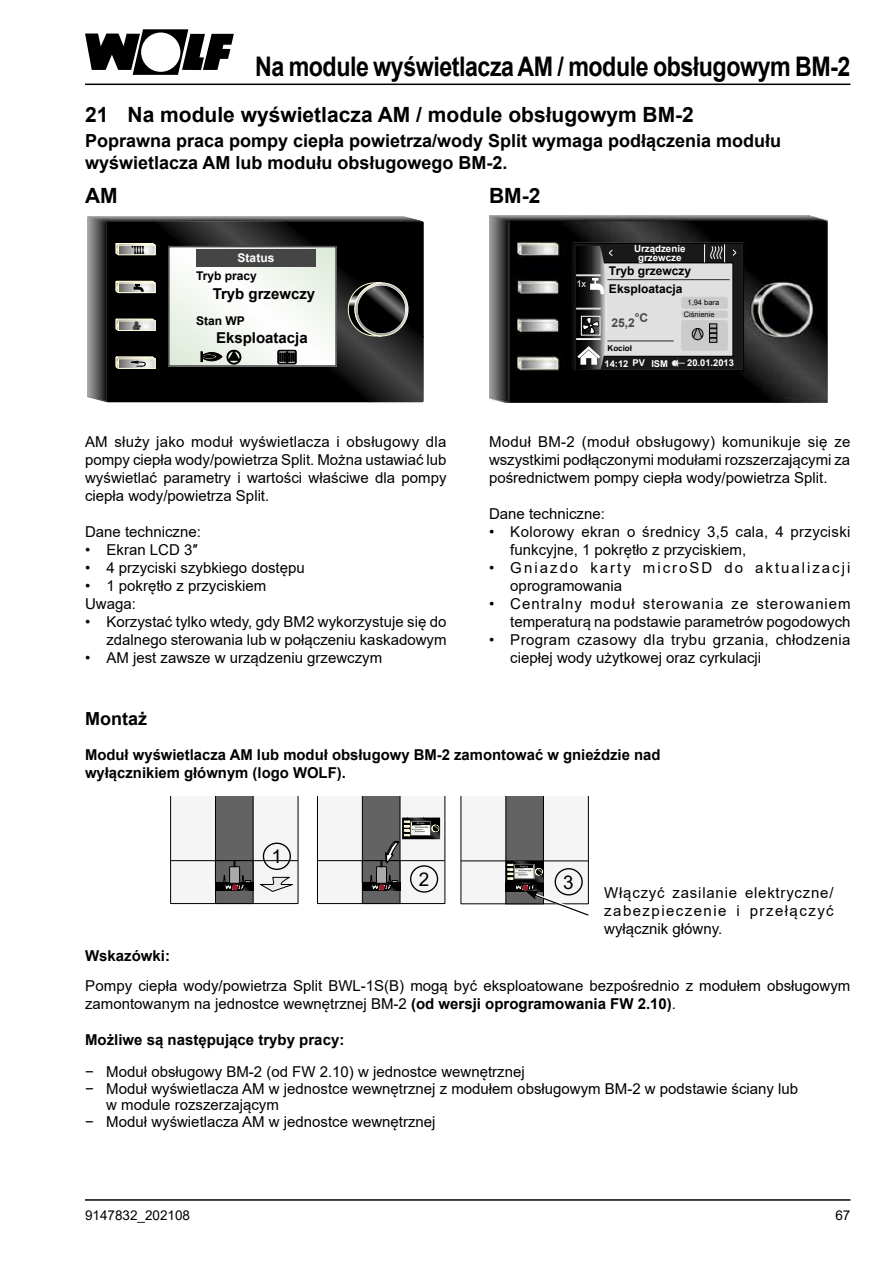
<style>
.page{position:relative;width:893px;height:1263px;background:#fff}
.page>*{position:absolute;margin:0;border:0;box-sizing:border-box;transform-origin:0 0}
.t1{font:700 27px "Arial";letter-spacing:-.02em;color:#000;scale:.86 1}
.t2{font:700 21px "Arial";color:#000}
.t3{font:18.9px "Arial";color:#000}
.t4{font:700 18px/21.6px "Arial";color:#000}
.t5{font:15px/18px "Arial";color:#000;text-align:justify}
.t6{font:700 15px/18px "Arial";color:#000}
.t7{font:15px/18px "Arial";letter-spacing:.025em;color:#000}
.t8{font:15px/18px "Arial";letter-spacing:.02em;color:#000}
.t9{font:15px/18px "Arial";letter-spacing:.13em;color:#000}
.t10{font:13.5px "Arial";color:#000}
.t11{font:700 12px "Arial";color:#000}
.t12{font:700 12px "Arial";color:#fff}
.t13{font:700 12px "Arial";color:#484848}
.t14{font:700 9.75px/9px "Arial";color:#fff;text-align:center}
.t15{font:700 9.3px "Arial";color:#fff}
.t16{font:9.3px "Arial";color:#fff}
.t17{font:700 7.95px "Arial";color:#000}
.t18{font:7.5px "Arial";color:#000}
.s1{font-weight:700}
</style>
<div class="page">
<hr style="left:85px;top:84px;width:765px;height:1px;background:#000">
<svg style="left:85px;top:29px;width:149px;height:46px"></svg>
<hr style="left:85px;top:1199px;width:765px;height:2px;background:#000">
<svg style="left:87px;top:216px;width:335px;height:186px"></svg>
<img style="left:489px;top:215px;width:339px;height:187px">
<svg style="left:573px;top:243px;width:171px;height:128px;background:#878787"></svg>
<div style="left:681px;top:310px;width:47px;height:8px;background:#cbcbcb;border-radius:2px"></div>
<svg style="left:317px;top:796px;width:128px;height:108px"></svg>
<svg style="left:170px;top:796px;width:128px;height:108px"></svg>
<div style="left:410px;top:865px;width:28px;height:28px;border:1px solid #000;border-radius:50%"></div>
<div style="left:263px;top:842px;width:28px;height:28px;border:1px solid #000;border-radius:50%"></div>
<svg style="left:461px;top:796px;width:128px;height:120px"></svg>
<h1 class="t1" style="left:255px;top:47px;width:694px">Na module wyświetlacza AM / module obsługowym BM-2</h1>
<h2 class="t2" style="left:85px;top:99px;width:610px">21 Na module wyświetlacza AM / module obsługowym BM-2</h2>
<p class="t4" style="left:85px;top:131px;width:698px">Poprawna praca pompy ciepła powietrza/wody Split wymaga podłączenia modułu wyświetlacza AM lub modułu obsługowego BM-2.</p>
<h2 class="t2" style="left:85px;top:181px;width:34px">AM</h2>
<h2 class="t2" style="left:489px;top:181px;width:53px">BM-2</h2>
<p class="t12" style="left:238px;top:249px;width:38px">Status</p>
<p class="t11" style="left:196px;top:268px;width:62px">Tryb pracy</p>
<p class="t6" style="left:213px;top:284px;width:104px">Tryb grzewczy</p>
<p class="t11" style="left:196px;top:312px;width:50px">Stan WP</p>
<p class="t6" style="left:216px;top:328px;width:93px">Eksploatacja</p>
<p class="t16" style="left:576px;top:277px;width:11px">1x</p>
<p class="t14" style="left:634px;top:244px;width:53px">Urządzenie grzewcze</p>
<p class="t11" style="left:609px;top:262px;width:84px">Tryb grzewczy</p>
<p class="t13" style="left:611px;top:314px;width:38px">25,2°C</p>
<p class="t17" style="left:608px;top:342px;width:26px">Kocioł</p>
<p class="t11" style="left:609px;top:280px;width:75px">Eksploatacja</p>
<p class="t18" style="left:687px;top:297px;width:33px">1,94 bara</p>
<p class="t18" style="left:684px;top:309px;width:32px">Ciśnienie</p>
<p class="t15" style="left:605px;top:357px;width:65px">14:12 PV ISM</p>
<p class="t15" style="left:687px;top:356px;width:48px">20.01.2013</p>
<p class="t5" style="left:85px;top:432px;width:363px">AM służy jako moduł wyświetlacza i obsługowy dla pompy ciepła wody/powietrza Split. Można ustawiać lub wyświetlać parametry i wartości właściwe dla pompy ciepła wody/powietrza Split.</p>
<p class="t5" style="left:85px;top:522px;width:117px">Dane techniczne:</p>
<p class="t5" style="left:85px;top:540px;width:114px">• Ekran LCD 3″</p>
<p class="t5" style="left:85px;top:558px;width:221px">• 4 przyciski szybkiego dostępu</p>
<p class="t5" style="left:85px;top:576px;width:183px">• 1 pokrętło z przyciskiem<br>Uwaga:</p>
<p class="t5" style="left:85px;top:612px;width:363px;text-align:right">• Korzystać tylko wtedy, gdy BM2 wykorzystuje się do zdalnego sterowania lub w połączeniu kaskadowym</p>
<p class="t5" style="left:85px;top:648px;width:299px">• AM jest zawsze w urządzeniu grzewczym</p>
<p class="t5" style="left:489px;top:432px;width:363px">Moduł BM-2 (moduł obsługowy) komunikuje się ze wszystkimi podłączonymi modułami rozszerzającymi za pośrednictwem pompy ciepła wody/powietrza Split.</p>
<p class="t5" style="left:489px;top:504px;width:117px">Dane techniczne:</p>
<p class="t8" style="left:510px;top:522px;width:342px;text-indent:-21px">• Kolorowy ekran o średnicy 3,5 cala, 4 przyciski funkcyjne, 1 pokrętło z przyciskiem,</p>
<p class="t9" style="left:510px;top:558px;width:342px;text-indent:-21px">• Gniazdo karty microSD do aktualizacji oprogramowania</p>
<p class="t5" style="left:489px;top:594px;width:363px;text-align:right">• Centralny moduł sterowania ze sterowaniem temperaturą na podstawie parametrów pogodowych</p>
<p class="t7" style="left:510px;top:630px;width:342px;text-indent:-21px">• Program czasowy dla trybu grzania, chłodzenia ciepłej wody użytkowej oraz cyrkulacji</p>
<p class="t4" style="left:85px;top:708px;width:63px">Montaż</p>
<p class="t6" style="left:85px;top:745px;width:577px">Moduł wyświetlacza AM lub moduł obsługowy BM-2 zamontować w gnieździe nad wyłącznikiem głównym (logo WOLF).</p>
<p class="t3" style="left:271px;top:843px;width:12px">1</p>
<p class="t3" style="left:419px;top:866px;width:12px">2</p>
<p class="t3" style="left:563px;top:869px;width:12px">3</p>
<p class="t5" style="left:604px;top:883px;width:231px">Włączyć zasilanie elektryczne/ zabezpieczenie i przełączyć wyłącznik główny.</p>
<p class="t6" style="left:85px;top:946px;width:87px">Wskazówki:</p>
<p class="t5" style="left:85px;top:976px;width:767px">Pompy ciepła wody/powietrza Split BWL-1S(B) mogą być eksploatowane bezpośrednio z modułem obsługowym zamontowanym na jednostce wewnętrznej BM-2 <span class="s1">(od wersji oprogramowania FW 2.10)</span>.</p>
<p class="t6" style="left:85px;top:1030px;width:261px">Możliwe są następujące tryby pracy:</p>
<p class="t5" style="left:85px;top:1063px;width:441px">− Moduł obsługowy BM-2 (od FW 2.10) w jednostce wewnętrznej</p>
<p class="t5" style="left:85px;top:1079px;width:715px">− Moduł wyświetlacza AM w jednostce wewnętrznej z modułem obsługowym BM-2 w podstawie ściany lub</p>
<p class="t5" style="left:106px;top:1096px;width:174px">w module rozszerzającym</p>
<p class="t5" style="left:85px;top:1112px;width:352px">− Moduł wyświetlacza AM w jednostce wewnętrznej</p>
<p class="t10" style="left:85px;top:1206px;width:107px">9147832_202108</p>
<p class="t10" style="left:835px;top:1206px;width:17px">67</p>
</div>
